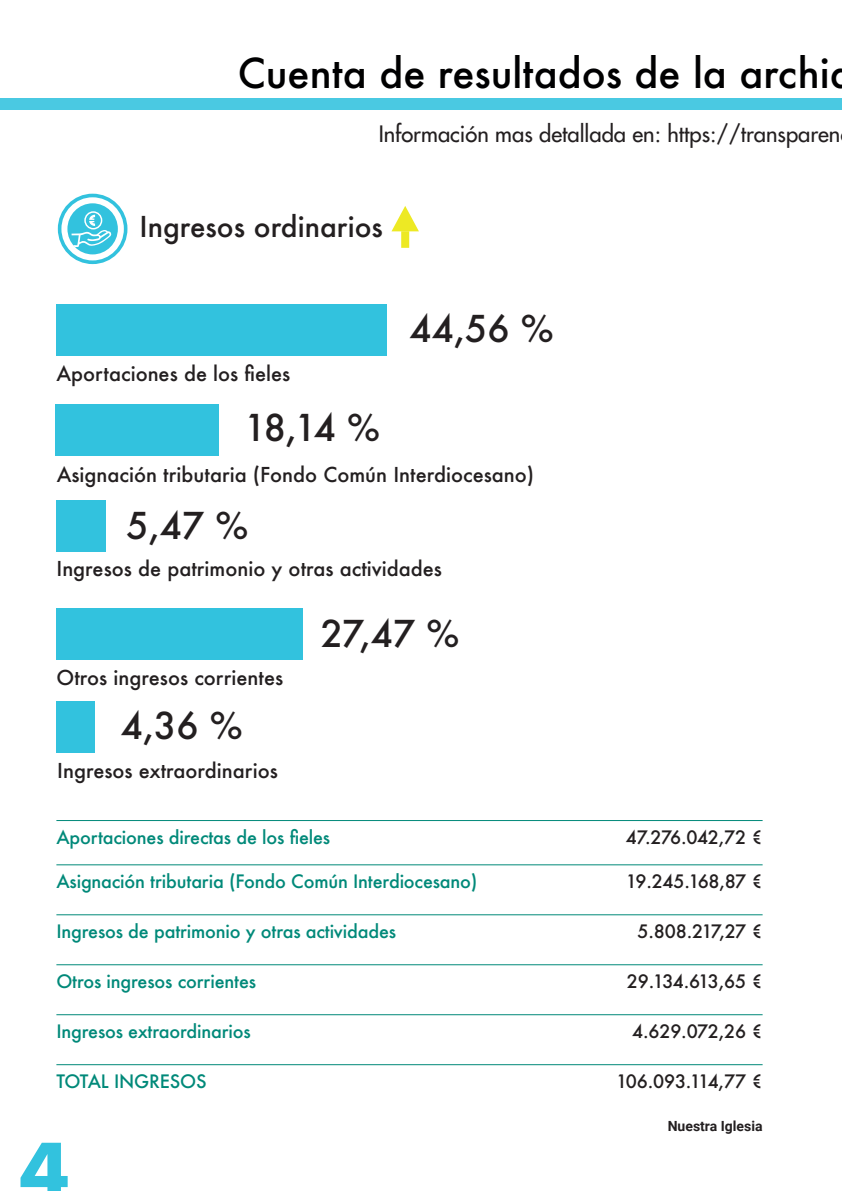
<style>
.page{position:relative;width:842px;height:1191px;background:#fff}
.page>*{position:absolute;margin:0;border:0;box-sizing:border-box;transform-origin:0 0}
.t1{font:700 74px "Futura";color:#32c2de}
.t2{font:500 40px "Futura";color:#000001}
.t3{font:500 36px "Futura";color:#231f20}
.t4{font:500 28px "Futura";color:#231f20}
.t5{font:500 22px "Futura Std";color:#231f20}
.t6{font:500 20px "Futura";color:#231f20}
.t7{font:500 18px "Futura";letter-spacing:-.01em;color:#008979}
.t8{font:500 18px "Futura";letter-spacing:-.015em;color:#231f20}
.t9{font:500 18px "Futura";letter-spacing:-.055em;color:#231f20}
.t10{font:700 14px "Roboto";color:#231f20}
</style>
<div class="page">
<div style="left:0;top:99px;width:842px;height:11px;background:#4ac9e2"></div>
<svg style="left:58px;top:194px;width:69px;height:70px"></svg>
<svg style="left:64px;top:200px;width:57px;height:57px"></svg>
<div style="left:61px;top:197px;width:63px;height:63px;border:6px solid #fff;border-radius:50%"></div>
<svg style="left:72px;top:211px;width:39px;height:36px"></svg>
<svg style="left:391px;top:206px;width:28px;height:25px"></svg>
<div style="left:401px;top:231px;width:8px;height:17px;background:#ede924"></div>
<hr style="left:56px;top:820px;width:707px;height:1px;background:#008979">
<hr style="left:56px;top:864px;width:707px;height:1px;background:#008979">
<hr style="left:56px;top:914px;width:707px;height:1px;background:#008979">
<hr style="left:56px;top:964px;width:707px;height:1px;background:#008979">
<hr style="left:56px;top:1014px;width:707px;height:1px;background:#008979">
<hr style="left:56px;top:1064px;width:707px;height:1px;background:#008979">
<div style="left:56px;top:305px;width:331px;height:51px;background:#32c2de"></div>
<div style="left:56px;top:404px;width:163px;height:51px;background:#32c2de"></div>
<div style="left:56px;top:500px;width:49px;height:51px;background:#32c2de"></div>
<div style="left:56px;top:608px;width:247px;height:51px;background:#32c2de"></div>
<div style="left:56px;top:702px;width:38px;height:51px;background:#32c2de"></div>
<h2 class="t2" style="left:238px;top:45px;width:617px">Cuenta de resultados de la archid</h2>
<p class="t5" style="left:379px;top:120px;width:463px">Información mas detallada en: https://transparen</p>
<h3 class="t4" style="left:139px;top:208px;width:245px">Ingresos ordinarios</h3>
<p class="t6" style="left:56px;top:360px;width:235px">Aportaciones de los fieles</p>
<h3 class="t3" style="left:244px;top:403px;width:137px">18,14 %</h3>
<h3 class="t3" style="left:410px;top:304px;width:146px">44,56 %</h3>
<p class="t6" style="left:57px;top:460px;width:479px">Asignación tributaria (Fondo Común Interdiocesano)</p>
<h3 class="t3" style="left:127px;top:501px;width:123px">5,47 %</h3>
<p class="t6" style="left:56px;top:554px;width:387px">Ingresos de patrimonio y otras actividades</p>
<p class="t6" style="left:57px;top:664px;width:228px">Otros ingresos corrientes</p>
<h3 class="t3" style="left:121px;top:701px;width:123px">4,36 %</h3>
<p class="t6" style="left:57px;top:756px;width:222px">Ingresos extraordinarios</p>
<h3 class="t3" style="left:321px;top:608px;width:140px">27,47 %</h3>
<p class="t7" style="left:56px;top:824px;width:275px">Aportaciones directas de los fieles</p>
<p class="t8" style="left:626px;top:824px;width:138px">47.276.042,72 €</p>
<p class="t7" style="left:56px;top:869px;width:422px">Asignación tributaria (Fondo Común Interdiocesano)</p>
<p class="t8" style="left:626px;top:869px;width:138px">19.245.168,87 €</p>
<p class="t7" style="left:56px;top:919px;width:341px">Ingresos de patrimonio y otras actividades</p>
<p class="t8" style="left:638px;top:919px;width:127px">5.808.217,27 €</p>
<p class="t7" style="left:56px;top:969px;width:201px">Otros ingresos corrientes</p>
<p class="t9" style="left:627px;top:969px;width:137px">29.134.613,65 €</p>
<p class="t7" style="left:56px;top:1019px;width:196px">Ingresos extraordinarios</p>
<p class="t8" style="left:632px;top:1019px;width:132px">4.629.072,26 €</p>
<p class="t7" style="left:56px;top:1068px;width:152px">TOTAL INGRESOS</p>
<p class="t8" style="left:616px;top:1068px;width:148px">106.093.114,77 €</p>
<h1 class="t1" style="left:19px;top:1117px;width:52px">4</h1>
<p class="t10" style="left:668px;top:1116px;width:96px">Nuestra Iglesia</p>
</div>
